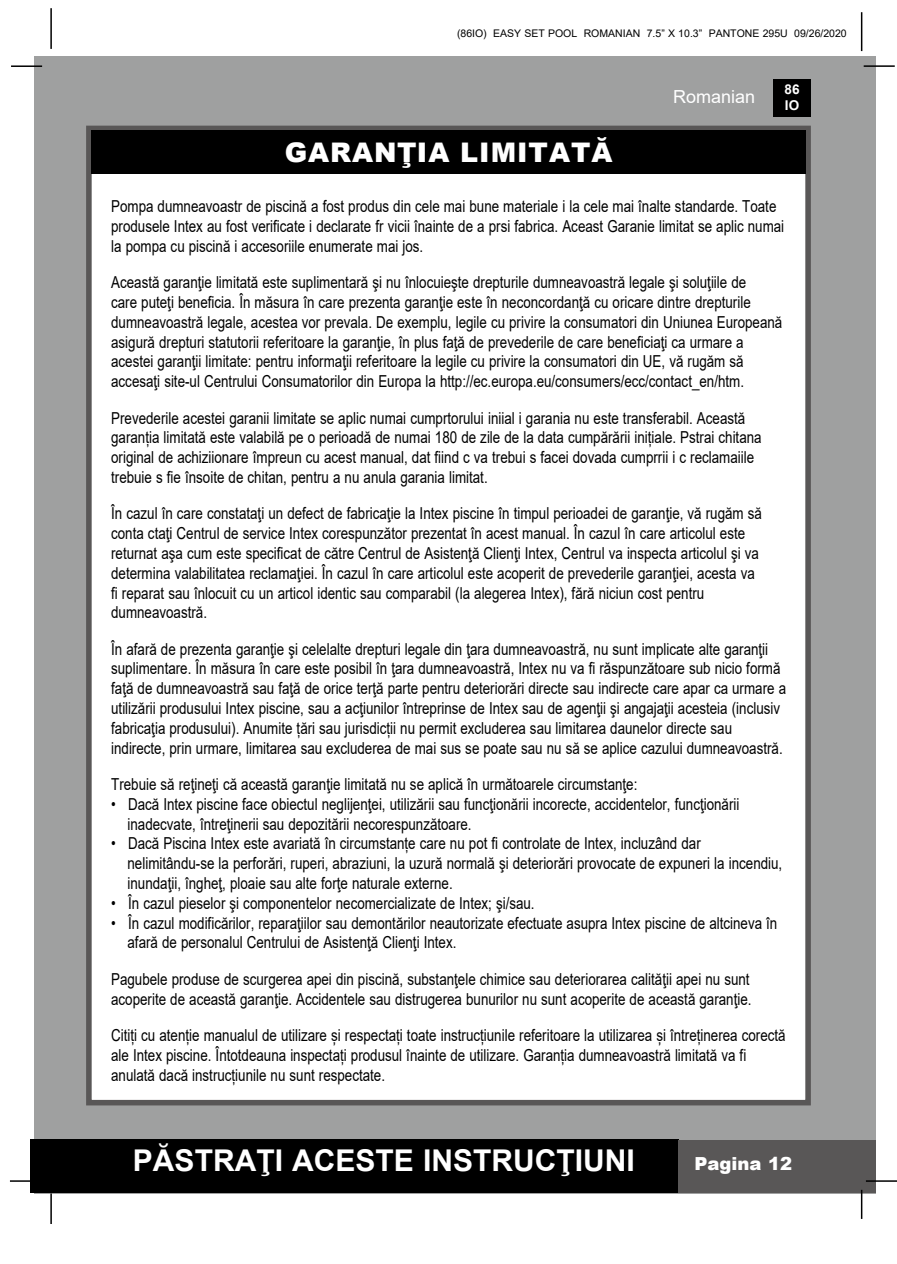
<style>
.page{position:relative;width:897px;height:1264px;background:#fff}
.page>*{position:absolute;margin:0;border:0;box-sizing:border-box;transform-origin:0 0}
.t1{font:700 30px "Arial";color:#fff}
.t2{font:900 27px "Arial";color:#fff}
.t3{font:18px "Arial";color:#fff}
.t4{font:900 18px "Arial";color:#fff}
.t5{font:16.5px/19.8px "Arial";color:#000;scale:.81 1}
.t6{font:700 13.5px/16.2px "Arial";color:#fff}
.t7{font:10.5px "Arial";color:#000}
</style>
<div class="page">
<div style="left:34px;top:56px;width:841px;height:1137px;background:#9fa0a0"></div>
<div style="left:773px;top:79px;width:37px;height:38px;background:#000"></div>
<hr style="left:863px;top:65px;width:31px;height:2px;background:#000">
<hr style="left:50px;top:8px;width:2px;height:41px;background:#000">
<hr style="left:860px;top:12px;width:2px;height:39px;background:#000">
<div style="left:30px;top:1140px;width:648px;height:53px;background:#000"></div>
<div style="left:678px;top:1140px;width:197px;height:53px;background:#595757"></div>
<hr style="left:865px;top:1180px;width:31px;height:1px;background:#000">
<hr style="left:860px;top:1189px;width:2px;height:30px;background:#000">
<hr style="left:50px;top:1193px;width:2px;height:31px;background:#000">
<hr style="left:10px;top:1180px;width:31px;height:1px;background:#000">
<hr style="left:11px;top:65px;width:31px;height:2px;background:#000">
<div style="left:86px;top:126px;width:724px;height:979px;background:#fff;border:6px solid #595757"></div>
<div style="left:91px;top:130px;width:715px;height:44px;background:#000"></div>
<p class="t7" style="left:457px;top:26px;width:391px">(86IO) EASY SET POOL ROMANIAN 7.5” X 10.3” PANTONE 295U 09/26/2020</p>
<h2 class="t2" style="left:284px;top:133px;width:22px">GARANŢIA</h2>
<h2 class="t2" style="left:460px;top:133px;width:13px">LIMITATĂ</h2>
<p class="t3" style="left:673px;top:84px;width:84px">Romanian</p>
<p class="t6" style="left:784px;top:81px;width:17px">86<br>IO</p>
<p class="t5" style="left:111px;top:196px;width:832px">Pompa dumneavoastr de piscină a fost produs din cele mai bune materiale i la cele mai înalte standarde. Toate produsele Intex au fost verificate i declarate fr vicii înainte de a prsi fabrica. Aceast Garanie limitat se aplic numai la pompa cu piscină i accesoriile enumerate mai jos.</p>
<p class="t5" style="left:111px;top:272px;width:830px">Această garanţie limitată este suplimentară şi nu înlocuieşte drepturile dumneavoastră legale şi soluţiile de<br>care puteţi beneficia. În măsura în care prezenta garanţie este în neconcordanţă cu oricare dintre drepturile dumneavoastră legale, acestea vor prevala. De exemplu, legile cu privire la consumatori din Uniunea Europeană asigură drepturi statutorii referitoare la garanţie, în plus faţă de prevederile de care beneficiaţi ca urmare a acestei garanţii limitate: pentru informaţii referitoare la legile cu privire la consumatori din UE, vă rugăm să accesaţi site-ul Centrului Consumatorilor din Europa la http://ec.europa.eu/consumers/ecc/contact_en/htm.</p>
<p class="t5" style="left:111px;top:408px;width:804px">Prevederile acestei garanii limitate se aplic numai cumprtorului iniial i garania nu este transferabil. Această garanția limitată este valabilă pe o perioadă de numai 180 de zile de la data cumpărării inițiale. Pstrai chitana original de achiziionare împreun cu acest manual, dat fiind c va trebui s facei dovada cumprrii i c reclamaiile trebuie s fie însoite de chitan, pentru a nu anula garania limitat.</p>
<p class="t5" style="left:111px;top:503px;width:804px">În cazul în care constataţi un defect de fabricaţie la Intex piscine în timpul perioadei de garanţie, vă rugăm să conta ctaţi Centrul de service Intex corespunzător prezentat în acest manual. În cazul în care articolul este returnat aşa cum este specificat de către Centrul de Asistenţă Clienţi Intex, Centrul va inspecta articolul şi va determina valabilitatea reclamaţiei. În cazul în care articolul este acoperit de prevederile garanţiei, acesta va fi reparat sau înlocuit cu un articol identic sau comparabil (la alegerea Intex), fără niciun cost pentru dumneavoastră.</p>
<p class="t5" style="left:111px;top:639px;width:834px">În afară de prezenta garanţie şi celelalte drepturi legale din ţara dumneavoastră, nu sunt implicate alte garanţii suplimentare. În măsura în care este posibil în ţara dumneavoastră, Intex nu va fi răspunzătoare sub nicio formă faţă de dumneavoastră sau faţă de orice terţă parte pentru deteriorări directe sau indirecte care apar ca urmare a utilizării produsului Intex piscine, sau a acţiunilor întreprinse de Intex sau de agenţii şi angajaţii acesteia (inclusiv fabricaţia produsului). Anumite țări sau jurisdicții nu permit excluderea sau limitarea daunelor directe sau indirecte, prin urmare, limitarea sau excluderea de mai sus se poate sau nu să se aplice cazului dumneavoastră.</p>
<p class="t5" style="left:111px;top:774px;width:651px">Trebuie să reţineţi că această garanţie limitată nu se aplică în următoarele circumstanţe:</p>
<p class="t5" style="left:127px;top:794px;width:756px;text-indent:-16px">• Dacă Intex piscine face obiectul neglijenţei, utilizării sau funcţionării incorecte, accidentelor, funcţionării inadecvate, întreţinerii sau depozitării necorespunzătoare.</p>
<p class="t5" style="left:127px;top:833px;width:809px;text-indent:-16px">• Dacă Piscina Intex este avariată în circumstanțe care nu pot fi controlate de Intex, incluzând dar nelimitându-se la perforări, ruperi, abraziuni, la uzură normală şi deteriorări provocate de expuneri la incendiu, inundaţii, îngheţ, ploaie sau alte forţe naturale externe.</p>
<p class="t5" style="left:111px;top:893px;width:524px">• În cazul pieselor şi componentelor necomercializate de Intex; şi/sau.</p>
<p class="t5" style="left:127px;top:913px;width:803px;text-indent:-16px">• În cazul modificărilor, reparaţiilor sau demontărilor neautorizate efectuate asupra Intex piscine de altcineva în afară de personalul Centrului de Asistenţă Clienţi Intex.</p>
<p class="t5" style="left:111px;top:969px;width:792px">Pagubele produse de scurgerea apei din piscină, substanţele chimice sau deteriorarea calităţii apei nu sunt acoperite de această garanţie. Accidentele sau distrugerea bunurilor nu sunt acoperite de această garanţie.</p>
<p class="t5" style="left:111px;top:1025px;width:834px">Citiți cu atenție manualul de utilizare și respectați toate instrucțiunile referitoare la utilizarea și întreținerea corectă ale Intex piscine. Întotdeauna inspectați produsul înainte de utilizare. Garanția dumneavoastră limitată va fi anulată dacă instrucțiunile nu sunt respectate.</p>
<h1 class="t1" style="left:133px;top:1139px;width:503px">PĂSTRAŢI ACESTE INSTRUCŢIUNI</h1>
<p class="t4" style="left:694px;top:1150px;width:99px">PAGINA 12</p>
</div>
